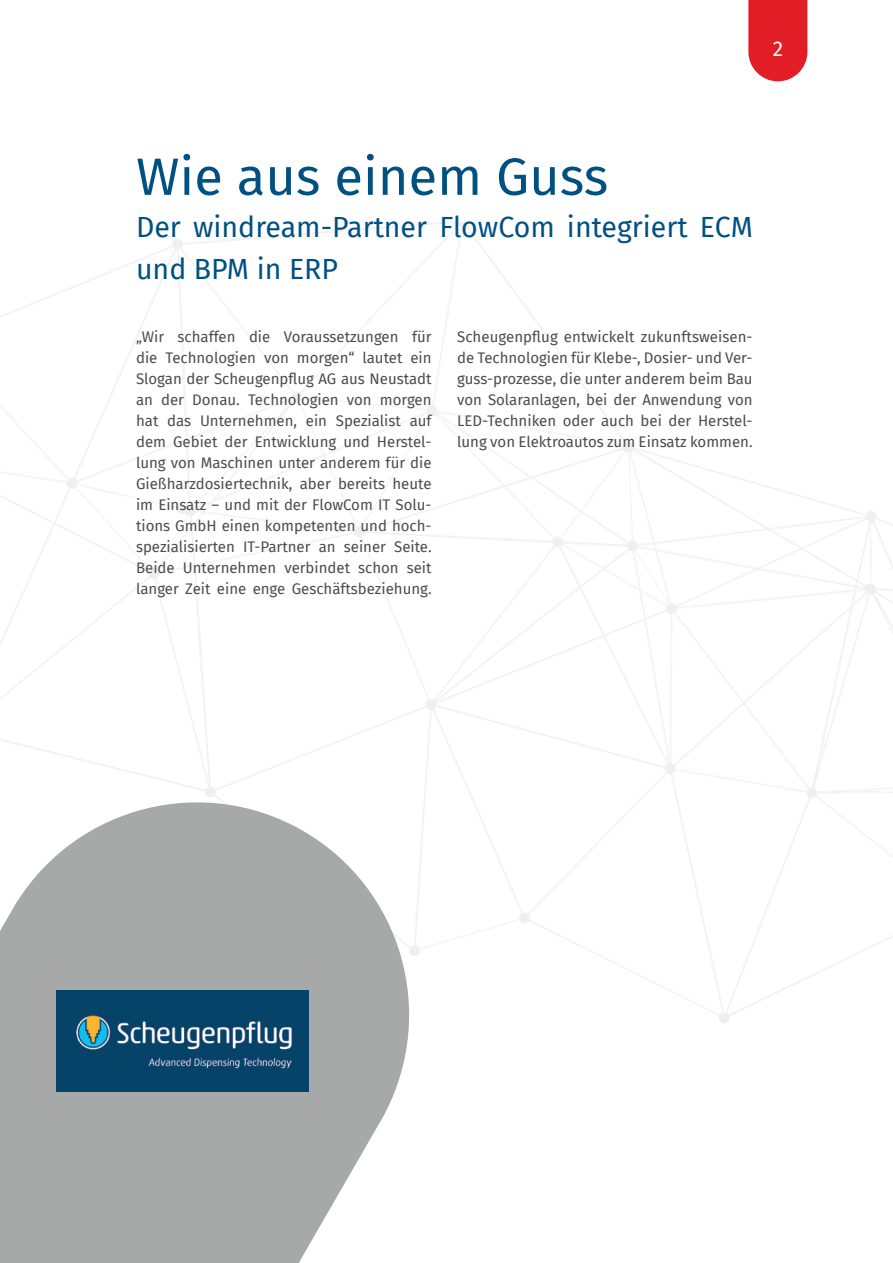
<style>
.page{position:relative;width:893px;height:1263px;background:#fff}
.page>*{position:absolute;margin:0;border:0;box-sizing:border-box;transform-origin:0 0}
.Titel{font:52.5px "Fira Sans";color:#015082}
.Subtitel{font:28.5px/42px "Fira Sans";color:#015082}
.t1{font:21px "Fira Sans";color:#fff}
.Anleser{font:15px/21px "Fira Sans";color:#4b4c4d;text-align:justify}
</style>
<div class="page">
<svg style="left:0;top:774px;width:437px;height:489px;fill:#a7a9a9"></svg>
<img style="left:56px;top:990px;width:253px;height:102px">
<svg style="left:748px;top:0;width:59px;height:81px;background:#e52e37"></svg>
<h3 class="t1" style="left:773px;top:33px;width:12px">2</h3>
<p class="Titel" style="left:136px;top:137px;width:474px">Wie aus einem Guss</p>
<p class="Subtitel" style="left:136px;top:205px;width:618px">Der windream-Partner FlowCom integriert ECM und BPM in ERP</p>
<p class="Anleser" style="left:136px;top:326px;width:297px">„Wir schaffen die Voraussetzungen für die Technologien von morgen“ lautet ein Slogan der Scheugenpflug AG aus Neustadt an der Donau. Technologien von morgen hat das Unternehmen, ein Spezialist auf dem Gebiet der Entwicklung und Herstel&shy;lung von Maschinen unter anderem für die Gießharzdosiertechnik, aber bereits heute im Einsatz – und mit der FlowCom IT Solu&shy;tions GmbH einen kompetenten und hoch&shy;spezialisierten IT-Partner an seiner Seite.<br>Beide Unternehmen verbindet schon seit langer Zeit eine enge Geschäftsbeziehung.</p>
<p class="Anleser" style="left:457px;top:326px;width:297px">Scheugenpflug entwickelt zukunftsweisen&shy;de Technologien für Klebe-, Dosier- und Ver&shy;guss-prozesse, die unter anderem beim Bau von Solaranlagen, bei der Anwendung von LED-Techniken oder auch bei der Herstel&shy;lung von Elektroautos zum Einsatz kommen.</p>
</div>
